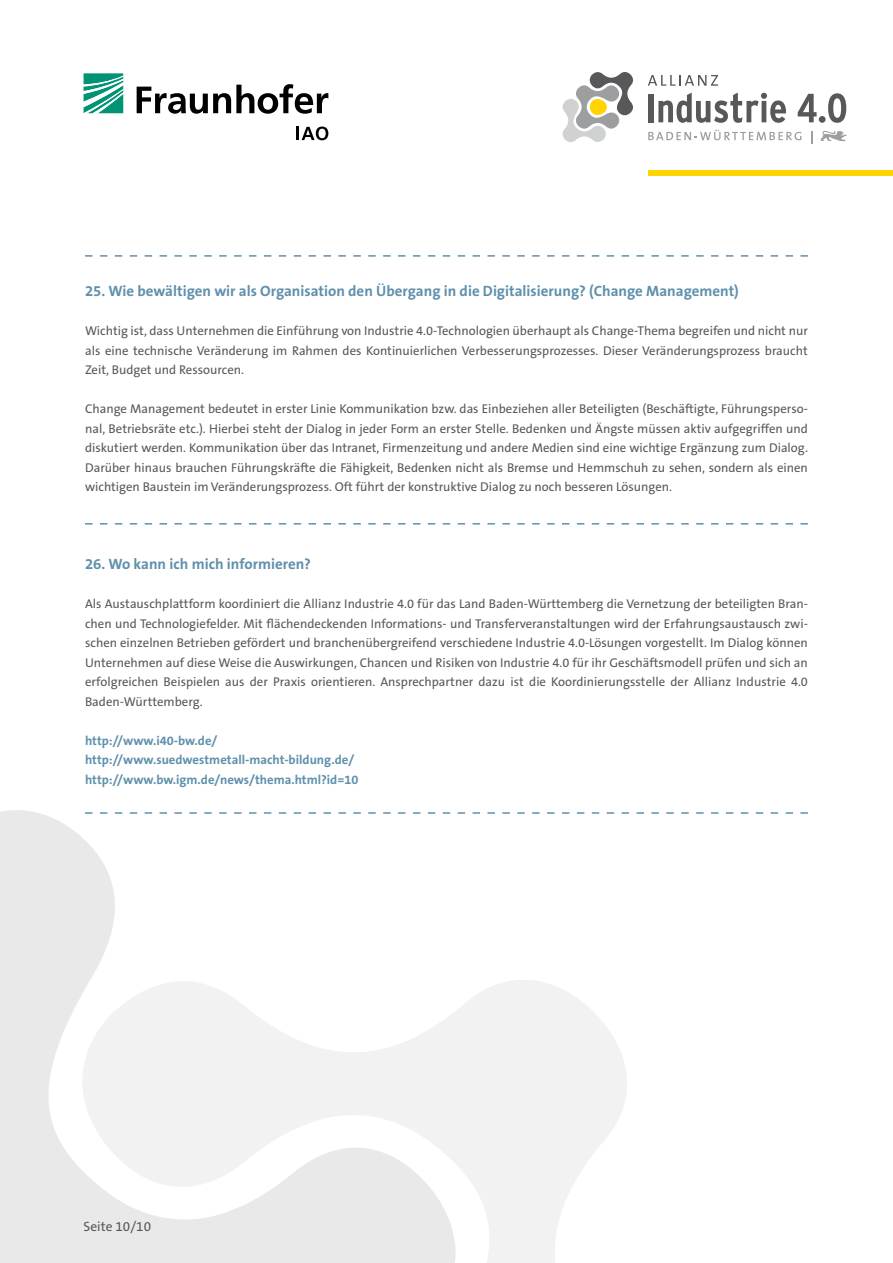
<style>
.page{position:relative;width:893px;height:1263px;background:#fff}
.page>*{position:absolute;margin:0;border:0;box-sizing:border-box;transform-origin:0 0}
.t1{font:700 15px "The Sans B7";color:#5f90ac}
.t2{font:13.5px "The Sans B5 Plain";color:#58585a}
.t3{font:12.75px/19.5px "The Sans B5 Plain";color:#58585a;text-align:justify}
.t4{font:700 12.75px/19.5px "The Sans B7";color:#5f90ac}
</style>
<div class="page">
<svg style="left:0;top:810px;width:115px;height:453px;fill:#e9e9ea"></svg>
<svg style="left:82px;top:967px;width:545px;height:296px;fill:#f2f2f3"></svg>
<svg style="left:84px;top:73px;width:39px;height:40px"></svg>
<svg style="left:137px;top:84px;width:191px;height:30px"></svg>
<svg style="left:297px;top:127px;width:31px;height:13px"></svg>
<div style="left:648px;top:170px;width:245px;height:5px;background:#ffd400"></div>
<div style="left:648px;top:94px;width:5px;height:28px;background:#58585a"></div>
<svg style="left:658px;top:93px;width:128px;height:30px"></svg>
<svg style="left:798px;top:94px;width:19px;height:28px"></svg>
<div style="left:819px;top:116px;width:7px;height:7px;background:#58585a;border-radius:50%"></div>
<svg style="left:828px;top:93px;width:18px;height:30px"></svg>
<svg style="left:648px;top:75px;width:70px;height:11px"></svg>
<svg style="left:821px;top:131px;width:26px;height:10px"></svg>
<svg style="left:648px;top:130px;width:153px;height:10px"></svg>
<svg style="left:811px;top:131px;width:1px;height:12px"></svg>
<svg style="left:562px;top:72px;width:72px;height:70px"></svg>
<svg style="left:85px;top:255px;width:723px;height:2px"></svg>
<svg style="left:85px;top:523px;width:723px;height:1px"></svg>
<svg style="left:85px;top:812px;width:723px;height:2px"></svg>
<p class="t1" style="left:85px;top:283px;width:655px">25. Wie bewältigen wir als Organisation den Übergang in die Digitalisierung? (Change Management)</p>
<p class="t3" style="left:85px;top:322px;width:724px">Wichtig ist, dass Unternehmen die Einführung von Industrie 4.0-Technologien überhaupt als Change-Thema begreifen und nicht nur als eine technische Veränderung im Rahmen des Kontinuierlichen Verbesserungsprozesses. Dieser Veränderungsprozess braucht Zeit, Budget und Ressourcen.</p>
<p class="t3" style="left:85px;top:400px;width:724px">Change Management bedeutet in erster Linie Kommunikation bzw. das Einbeziehen aller Beteiligten (Beschäftigte, Führungsperso&shy;nal, Betriebsräte etc.). Hierbei steht der Dialog in jeder Form an erster Stelle. Bedenken und Ängste müssen aktiv aufgegriffen und diskutiert werden. Kommunikation über das Intranet, Firmenzeitung und andere Medien sind eine wichtige Ergänzung zum Dialog.<br>Darüber hinaus brauchen Führungskräfte die Fähigkeit, Bedenken nicht als Bremse und Hemmschuh zu sehen, sondern als einen wichtigen Baustein im Veränderungsprozess. Oft führt der konstruktive Dialog zu noch besseren Lösungen.</p>
<p class="t1" style="left:85px;top:556px;width:227px">26. Wo kann ich mich informieren?</p>
<p class="t3" style="left:85px;top:595px;width:724px">Als Austauschplattform koordiniert die Allianz Industrie 4.0 für das Land Baden-Württemberg die Vernetzung der beteiligten Bran&shy;chen und Technologiefelder. Mit flächendeckenden Informations- und Transferveranstaltungen wird der Erfahrungsaustausch zwi&shy;schen einzelnen Betrieben gefördert und branchenübergreifend verschiedene Industrie 4.0-Lösungen vorgestellt. Im Dialog können Unternehmen auf diese Weise die Auswirkungen, Chancen und Risiken von Industrie 4.0 für ihr Geschäftsmodell prüfen und sich an erfolgreichen Beispielen aus der Praxis orientieren. Ansprechpartner dazu ist die Koordinierungsstelle der Allianz Industrie 4.0<br>Baden-Württemberg.</p>
<p class="t4" style="left:85px;top:731px;width:275px">http://www.i40-bw.de/ http://www.suedwestmetall-macht-bildung.de/ http://www.bw.igm.de/news/thema.html?id=10</p>
<p class="t2" style="left:84px;top:1219px;width:69px">Seite 10/10</p>
</div>
